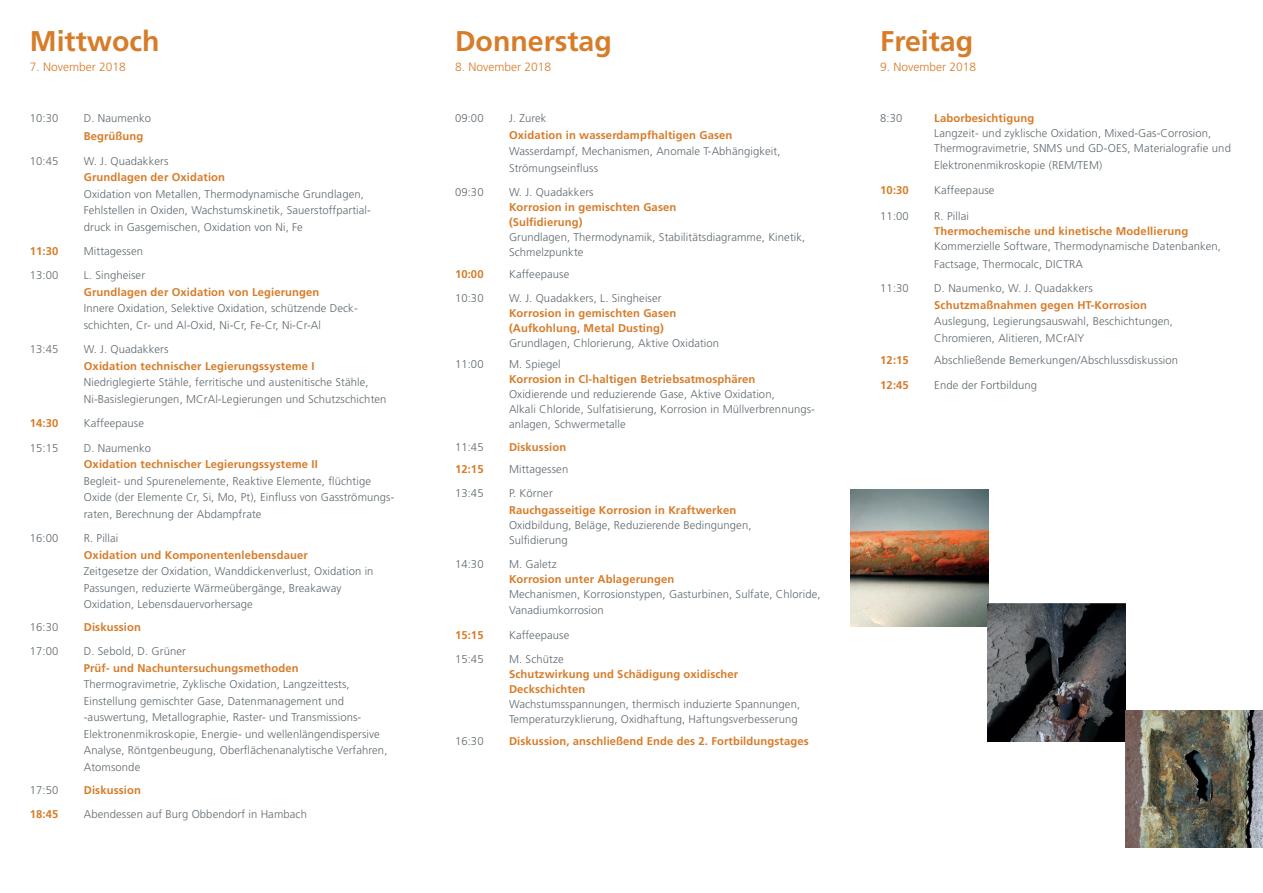
<style>
.page{position:relative;width:1263px;height:893px;background:#fff}
.page>*{position:absolute;margin:0;border:0;box-sizing:border-box;transform-origin:0 0}
.t1{font:700 28.5px "Frutiger LT Pro";color:#d77c29}
.t2{font:300 12px "Frutiger LT Std";color:#d77c29}
.t3{font:300 11.25px/16.5px "Frutiger LT Std";letter-spacing:.01em;color:#5f696f}
.t4{font:700 11.25px/15px "Frutiger LT Pro";letter-spacing:.01em;color:#d77c29}
</style>
<div class="page">
<img style="left:850px;top:489px;width:138px;height:138px">
<img style="left:988px;top:604px;width:137px;height:138px">
<img style="left:1125px;top:710px;width:138px;height:138px">
<h1 class="t1" style="left:30px;top:24px;width:131px">Mittwoch</h1>
<p class="t2" style="left:30px;top:60px;width:98px">7. November 2018</p>
<p class="t3" style="left:30px;top:110px;width:30px">10:30</p>
<p class="t3" style="left:84px;top:110px;width:69px">D. Naumenko</p>
<p class="t4" style="left:84px;top:129px;width:61px">Begrüßung</p>
<p class="t3" style="left:30px;top:153px;width:30px">10:45</p>
<p class="t3" style="left:84px;top:153px;width:86px">W. J. Quadakkers</p>
<p class="t4" style="left:84px;top:170px;width:143px">Grundlagen der Oxidation</p>
<p class="t3" style="left:84px;top:186px;width:289px">Oxidation von Metallen, Thermodynamische Grundlagen,<br>Fehlstellen in Oxiden, Wachstumskinetik, Sauerstoffpartial&shy;druck in Gasgemischen, Oxidation von Ni, Fe</p>
<p class="t4" style="left:30px;top:244px;width:30px">11:30</p>
<p class="t3" style="left:84px;top:243px;width:61px">Mittagessen</p>
<p class="t3" style="left:30px;top:267px;width:30px">13:00</p>
<p class="t3" style="left:84px;top:267px;width:63px">L. Singheiser</p>
<p class="t4" style="left:84px;top:285px;width:237px">Grundlagen der Oxidation von Legierungen</p>
<p class="t3" style="left:84px;top:300px;width:276px">Innere Oxidation, Selektive Oxidation, schützende Deck&shy;schichten, Cr- und Al-Oxid, Ni-Cr, Fe-Cr, Ni-Cr-Al</p>
<p class="t3" style="left:30px;top:341px;width:30px">13:45</p>
<p class="t3" style="left:84px;top:341px;width:86px">W. J. Quadakkers</p>
<p class="t4" style="left:84px;top:358px;width:232px">Oxidation technischer Legierungssysteme I</p>
<p class="t3" style="left:84px;top:374px;width:304px">Niedriglegierte Stähle, ferritische und austenitische Stähle,<br>Ni-Basislegierungen, MCrAl-Legierungen und Schutzschichten</p>
<p class="t4" style="left:30px;top:416px;width:30px">14:30</p>
<p class="t3" style="left:84px;top:415px;width:62px">Kaffeepause</p>
<p class="t3" style="left:30px;top:440px;width:30px">15:15</p>
<p class="t3" style="left:84px;top:440px;width:69px">D. Naumenko</p>
<p class="t4" style="left:84px;top:457px;width:236px">Oxidation technischer Legierungssysteme II</p>
<p class="t3" style="left:84px;top:473px;width:312px">Begleit- und Spurenelemente, Reaktive Elemente, flüchtige<br>Oxide (der Elemente Cr, Si, Mo, Pt), Einfluss von Gasströmungs&shy;raten, Berechnung der Abdampfrate</p>
<p class="t3" style="left:30px;top:530px;width:30px">16:00</p>
<p class="t3" style="left:84px;top:530px;width:36px">R. Pillai</p>
<p class="t4" style="left:84px;top:547px;width:225px">Oxidation und Komponentenlebensdauer</p>
<p class="t3" style="left:84px;top:563px;width:291px">Zeitgesetze der Oxidation, Wanddickenverlust, Oxidation in<br>Passungen, reduzierte Wärmeübergänge, Breakaway<br>Oxidation, Lebensdauervorhersage</p>
<p class="t3" style="left:30px;top:619px;width:30px">16:30</p>
<p class="t4" style="left:84px;top:620px;width:59px">Diskussion</p>
<p class="t3" style="left:30px;top:643px;width:30px">17:00</p>
<p class="t3" style="left:84px;top:643px;width:104px">D. Sebold, D. Grüner</p>
<p class="t4" style="left:84px;top:660px;width:217px">Prüf- und Nachuntersuchungsmethoden</p>
<p class="t3" style="left:84px;top:676px;width:305px">Thermogravimetrie, Zyklische Oxidation, Langzeittests, Einstellung gemischter Gase, Datenmanagement und -auswertung, Metallographie, Raster- und Transmissions-Elektronenmikroskopie, Energie- und wellenlängendispersive Analyse, Röntgenbeugung, Oberflächenanalytische Verfahren, Atomsonde</p>
<p class="t3" style="left:30px;top:782px;width:30px">17:50</p>
<p class="t4" style="left:84px;top:782px;width:59px">Diskussion</p>
<p class="t4" style="left:30px;top:807px;width:30px">18:45</p>
<p class="t3" style="left:84px;top:806px;width:225px">Abendessen auf Burg Obbendorf in Hambach</p>
<h1 class="t1" style="left:455px;top:24px;width:158px">Donnerstag</h1>
<p class="t2" style="left:455px;top:60px;width:98px">8. November 2018</p>
<p class="t3" style="left:455px;top:110px;width:30px">09:00</p>
<p class="t3" style="left:509px;top:110px;width:39px">J. Zurek</p>
<p class="t4" style="left:509px;top:128px;width:225px">Oxidation in wasserdampfhaltigen Gasen</p>
<p class="t3" style="left:509px;top:143px;width:273px">Wasserdampf, Mechanismen, Anomale T-Abhängigkeit,<br>Strömungseinfluss</p>
<p class="t3" style="left:455px;top:184px;width:30px">09:30</p>
<p class="t3" style="left:509px;top:184px;width:86px">W. J. Quadakkers</p>
<p class="t4" style="left:509px;top:200px;width:169px">Korrosion in gemischten Gasen (Sulfidierung)</p>
<p class="t3" style="left:509px;top:230px;width:298px;line-height:15px">Grundlagen, Thermodynamik, Stabilitätsdiagramme, Kinetik,<br>Schmelzpunkte</p>
<p class="t4" style="left:455px;top:266px;width:30px">10:00</p>
<p class="t3" style="left:509px;top:266px;width:62px">Kaffeepause</p>
<p class="t3" style="left:455px;top:290px;width:30px">10:30</p>
<p class="t3" style="left:509px;top:290px;width:154px">W. J. Quadakkers, L. Singheiser</p>
<p class="t4" style="left:509px;top:306px;width:169px">Korrosion in gemischten Gasen (Aufkohlung, Metal Dusting)</p>
<p class="t3" style="left:509px;top:335px;width:212px">Grundlagen, Chlorierung, Aktive Oxidation</p>
<p class="t3" style="left:455px;top:356px;width:30px">11:00</p>
<p class="t3" style="left:509px;top:356px;width:53px">M. Spiegel</p>
<p class="t4" style="left:509px;top:372px;width:248px">Korrosion in Cl-haltigen Betriebsatmosphären</p>
<p class="t3" style="left:509px;top:387px;width:308px;line-height:15px">Oxidierende und reduzierende Gase, Aktive Oxidation,<br>Alkali Chloride, Sulfatisierung, Korrosion in Müllverbrennungs&shy;anlagen, Schwermetalle</p>
<p class="t3" style="left:455px;top:439px;width:30px">11:45</p>
<p class="t4" style="left:509px;top:440px;width:59px">Diskussion</p>
<p class="t4" style="left:455px;top:461px;width:30px">12:15</p>
<p class="t3" style="left:509px;top:461px;width:61px">Mittagessen</p>
<p class="t3" style="left:455px;top:485px;width:30px">13:45</p>
<p class="t3" style="left:509px;top:485px;width:45px">P. Körner</p>
<p class="t4" style="left:509px;top:502px;width:229px">Rauchgasseitige Korrosion in Kraftwerken</p>
<p class="t3" style="left:509px;top:517px;width:244px;line-height:15px">Oxidbildung, Beläge, Reduzierende Bedingungen,<br>Sulfidierung</p>
<p class="t3" style="left:455px;top:556px;width:30px">14:30</p>
<p class="t3" style="left:509px;top:556px;width:49px">M. Galetz</p>
<p class="t4" style="left:509px;top:572px;width:167px">Korrosion unter Ablagerungen</p>
<p class="t3" style="left:509px;top:586px;width:313px">Mechanismen, Korrosionstypen, Gasturbinen, Sulfate, Chloride,<br>Vanadiumkorrosion</p>
<p class="t4" style="left:455px;top:627px;width:30px">15:15</p>
<p class="t3" style="left:509px;top:627px;width:62px">Kaffeepause</p>
<p class="t3" style="left:455px;top:651px;width:30px">15:45</p>
<p class="t3" style="left:509px;top:651px;width:56px">M. Schütze</p>
<p class="t4" style="left:509px;top:667px;width:231px">Schutzwirkung und Schädigung oxidischer<br>Deckschichten</p>
<p class="t3" style="left:509px;top:697px;width:293px;line-height:15px">Wachstumsspannungen, thermisch induzierte Spannungen,<br>Temperaturzyklierung, Oxidhaftung, Haftungsverbesserung</p>
<p class="t3" style="left:455px;top:733px;width:30px">16:30</p>
<p class="t4" style="left:509px;top:733px;width:301px">Diskussion, anschließend Ende des 2. Fortbildungstages</p>
<h1 class="t1" style="left:880px;top:24px;width:94px">Freitag</h1>
<p class="t2" style="left:880px;top:60px;width:98px">9. November 2018</p>
<p class="t3" style="left:880px;top:110px;width:24px">8:30</p>
<p class="t4" style="left:934px;top:111px;width:101px">Laborbesichtigung</p>
<p class="t3" style="left:934px;top:126px;width:298px;line-height:15px">Langzeit- und zyklische Oxidation, Mixed-Gas-Corrosion,<br>Thermogravimetrie, SNMS und GD-OES, Materialografie und</p>
<p class="t3" style="left:934px;top:157px;width:169px">Elektronenmikroskopie (REM/TEM)</p>
<p class="t4" style="left:880px;top:183px;width:30px">10:30</p>
<p class="t3" style="left:934px;top:182px;width:62px">Kaffeepause</p>
<p class="t3" style="left:880px;top:208px;width:30px">11:00</p>
<p class="t3" style="left:934px;top:208px;width:36px">R. Pillai</p>
<p class="t4" style="left:934px;top:224px;width:256px">Thermochemische und kinetische Modellierung</p>
<p class="t3" style="left:934px;top:237px;width:288px;line-height:18px">Kommerzielle Software, Thermodynamische Datenbanken,<br>Factsage, Thermocalc, DICTRA</p>
<p class="t3" style="left:880px;top:280px;width:30px">11:30</p>
<p class="t3" style="left:934px;top:280px;width:160px">D. Naumenko, W. J. Quadakkers</p>
<p class="t4" style="left:934px;top:297px;width:214px">Schutzmaßnahmen gegen HT-Korrosion</p>
<p class="t3" style="left:934px;top:313px;width:240px">Auslegung, Legierungsauswahl, Beschichtungen,<br>Chromieren, Alitieren, MCrAlY</p>
<p class="t4" style="left:880px;top:353px;width:30px">12:15</p>
<p class="t3" style="left:934px;top:352px;width:245px">Abschließende Bemerkungen/Abschlussdiskussion</p>
<p class="t4" style="left:880px;top:377px;width:30px">12:45</p>
<p class="t3" style="left:934px;top:377px;width:104px">Ende der Fortbildung</p>
</div>
